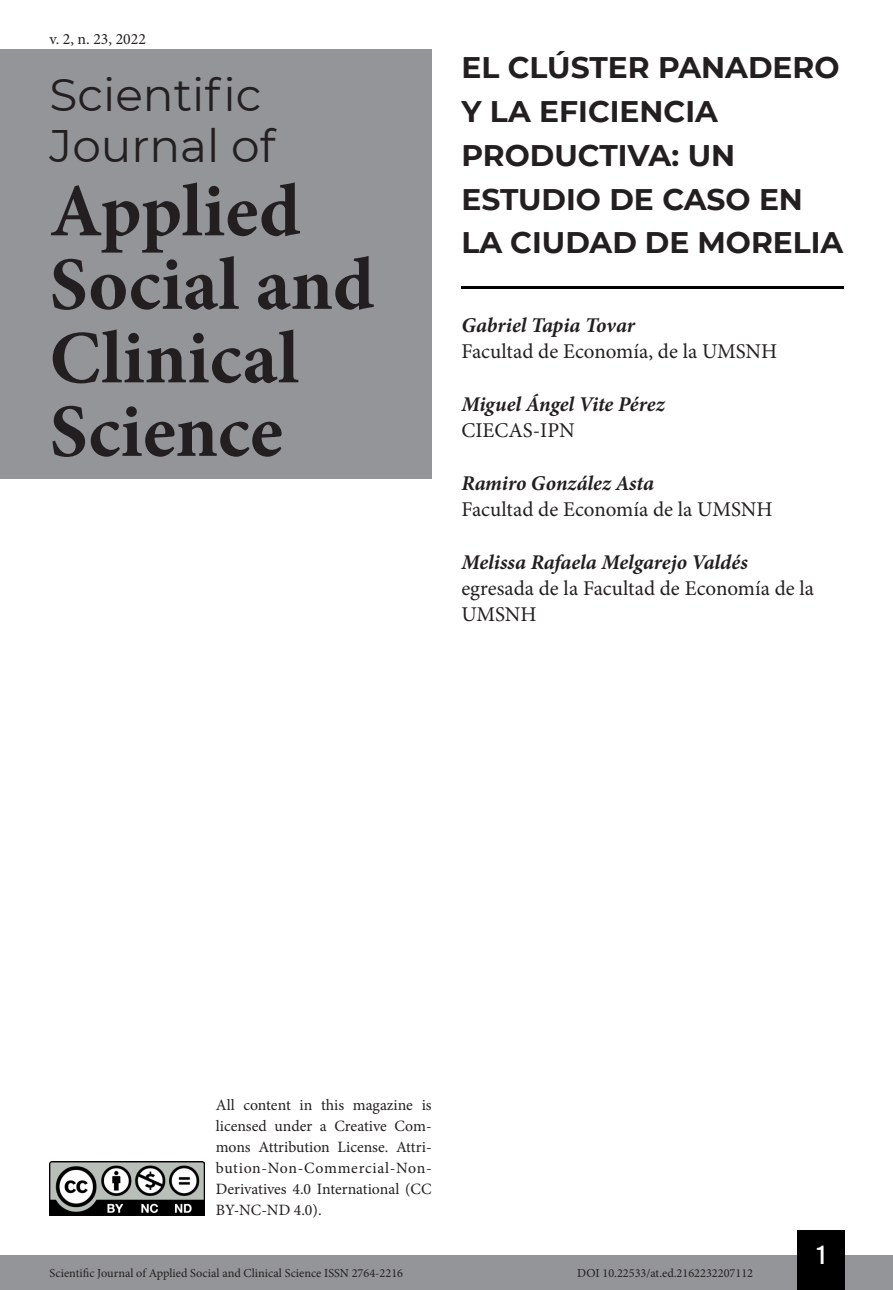
<style>
.page{position:relative;width:893px;height:1290px;background:#fff}
.page>*{position:absolute;margin:0;border:0;box-sizing:border-box;transform-origin:0 0}
.t1{font:700 75.25px/73.5px "Minion Pro";color:#231f20}
.t2{font:45.5px/50.8px "Montserrat";color:#231f20}
.Título_Artigo{font:700 29.75px/43.8px "Montserrat";color:#231f20}
.t3{font:26.25px "Bebas Kai";color:#fff}
.Infos_autor{font:21px/26.2px "Minion Pro";color:#231f20}
.NOME_AUTOR{font:italic 700 21px "Minion Pro";letter-spacing:-.005em;color:#231f20}
.t4{font:15.75px/21px "Minion Pro";color:#231f20;text-align:justify}
.t5{font:12.25px "Minion Pro";color:#231f20}
</style>
<div class="page">
<div style="left:0;top:1255px;width:893px;height:35px;background:#939598"></div>
<div style="left:797px;top:1230px;width:48px;height:60px;background:#000"></div>
<img style="left:50px;top:1161px;width:154px;height:54px">
<div style="left:0;top:50px;width:432px;height:429px;background:#939598"></div>
<hr style="left:461px;top:286px;width:382px;height:3px;background:#000">
<p class="t4" style="left:50px;top:28px;width:98px">v. 2, n. 23, 2022</p>
<h2 class="t2" style="left:50px;top:68px;width:227px">Scientific<br>Journal of</h2>
<h1 class="t1" style="left:50px;top:174px;width:326px">Applied<br>Social and<br>Clinical<br>Science</h1>
<p class="Título_Artigo" style="left:461px;top:44px;width:383px">EL CLÚSTER PANADERO<br>Y LA EFICIENCIA<br>PRODUCTIVA: UN<br>ESTUDIO DE CASO EN<br>LA CIUDAD DE MORELIA</p>
<p class="NOME_AUTOR" style="left:461px;top:310px;width:175px">Gabriel Tapia Tovar</p>
<p class="Infos_autor" style="left:461px;top:339px;width:317px">Facultad de Economía, de la UMSNH</p>
<p class="NOME_AUTOR" style="left:461px;top:389px;width:205px">Miguel Ángel Vite Pérez</p>
<p class="Infos_autor" style="left:461px;top:417px;width:115px">CIECAS-IPN</p>
<p class="NOME_AUTOR" style="left:461px;top:468px;width:194px">Ramiro González Asta</p>
<p class="Infos_autor" style="left:461px;top:496px;width:313px">Facultad de Economía de la UMSNH</p>
<p class="NOME_AUTOR" style="left:461px;top:547px;width:288px">Melissa Rafaela Melgarejo Valdés</p>
<p class="Infos_autor" style="left:461px;top:575px;width:354px">egresada de la Facultad de Economía de la<br>UMSNH</p>
<p class="t4" style="left:216px;top:1095px;width:217px">All content in this magazine is licensed under a Creative Com&shy;mons Attribution License. Attri&shy;bution-Non-Commercial-Non-Derivatives 4.0 International (CC BY-NC-ND 4.0).</p>
<h3 class="t3" style="left:817px;top:1241px;width:10px">1</h3>
<p class="t5" style="left:50px;top:1265px;width:355px">Scientific Journal of Applied Social and Clinical Science ISSN 2764-2216</p>
<p class="t5" style="left:577px;top:1265px;width:177px">DOI 10.22533/at.ed.2162232207112</p>
</div>
